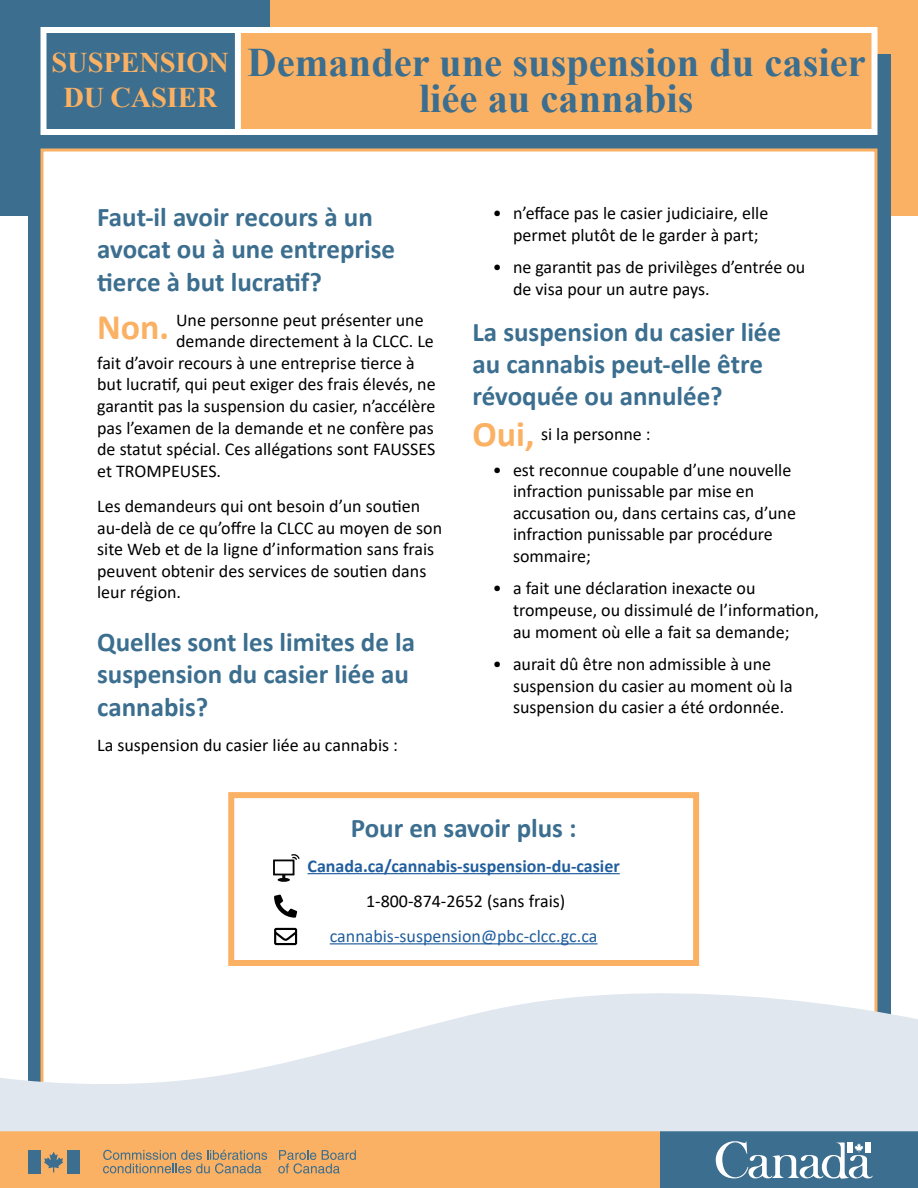
<style>
.page{position:relative;width:918px;height:1188px;background:#fff}
.page>*{position:absolute;margin:0;border:0;box-sizing:border-box;transform-origin:0 0}
.Documnet_Title{font:700 40.5px/36px "Times New Roman";color:#3b6e8f;text-align:center}
.Yes_No{font:700 36px "Calibri";color:#fbb163}
.Categorie{font:700 28.5px/34.2px "Times New Roman";letter-spacing:-.005em;color:#fbb163;text-align:center}
.Paragraph_Title{font:700 27px/32.4px "Calibri";color:#3b6e8f}
.Paragraph{font:18px/21.6px "Calibri";color:#000}
.Paragraph-2{font:700 18px "Calibri";color:#215e9e}
.Paragraph-3{font:18px "Calibri";color:#215e9e}
</style>
<div class="page">
<div style="left:0;top:0;width:918px;height:216px;background:#fbb163"></div>
<div style="left:28px;top:54px;width:863px;height:1072px;background:#3b6e8f"></div>
<div style="left:0;top:0;width:270px;height:216px;background:#3b6e8f"></div>
<div style="left:40px;top:148px;width:838px;height:963px;background:#fff;border:3px solid #fbb163"></div>
<div style="left:40px;top:27px;width:201px;height:108px;background:#3b6e8f;border:6px solid #fff"></div>
<div style="left:235px;top:27px;width:643px;height:108px;background:#fbb163;border:6px solid #fff"></div>
<div style="left:0;top:1098px;width:918px;height:90px;background:#fbb163"></div>
<div style="left:660px;top:1098px;width:258px;height:90px;background:#3b6e8f"></div>
<svg style="left:0;top:965px;width:918px;height:166px;fill:#e0e7ef"></svg>
<svg style="left:716px;top:1141px;width:157px;height:38px"></svg>
<svg style="left:44px;top:1152px;width:19px;height:20px"></svg>
<div style="left:28px;top:1150px;width:13px;height:24px;background:#3b6e8f"></div>
<div style="left:67px;top:1150px;width:12px;height:24px;background:#3b6e8f"></div>
<svg style="left:278px;top:1150px;width:78px;height:24px"></svg>
<svg style="left:103px;top:1150px;width:164px;height:23px"></svg>
<hr style="left:308px;top:873px;width:312px;height:1px;background:#215e9e">
<hr style="left:330px;top:943px;width:268px;height:1px;background:#215e9e">
<div style="left:228px;top:792px;width:471px;height:174px;border:6px solid #fbb163"></div>
<svg style="left:274px;top:928px;width:23px;height:17px"></svg>
<svg style="left:274px;top:895px;width:23px;height:23px"></svg>
<svg style="left:273px;top:854px;width:27px;height:28px"></svg>
<p class="Categorie" style="left:52px;top:45px;width:179px">SUSPENSION<br>DU CASIER</p>
<p class="Documnet_Title" style="left:248px;top:44px;width:620px">Demander une suspension du casier liée au cannabis</p>
<p class="Paragraph_Title" style="left:97px;top:200px;width:300px">Faut-il avoir recours à un avocat ou à une entreprise tierce à but lucratif?</p>
<p class="Paragraph" style="left:176px;top:308px;width:249px">Une personne peut présenter une</p>
<p class="Paragraph" style="left:176px;top:330px;width:259px">demande directement à la CLCC. Le</p>
<p class="Paragraph" style="left:97px;top:352px;width:319px">fait d’avoir recours à une entreprise tierce à</p>
<p class="Paragraph" style="left:97px;top:373px;width:340px">but lucratif, qui peut exiger des frais élevés, ne</p>
<p class="Paragraph" style="left:97px;top:395px;width:340px">garantit pas la suspension du casier, n’accélère</p>
<p class="Paragraph" style="left:97px;top:416px;width:338px">pas l’examen de la demande et ne confère pas</p>
<p class="Paragraph" style="left:97px;top:438px;width:340px">de statut spécial. Ces allégations sont FAUSSES</p>
<p class="Paragraph" style="left:97px;top:460px;width:125px">et TROMPEUSES.</p>
<p class="Paragraph" style="left:97px;top:495px;width:346px">Les demandeurs qui ont besoin d’un soutien au-delà de ce qu’offre la CLCC au moyen de son site Web et de la ligne d’information sans frais peuvent obtenir des services de soutien dans leur région.</p>
<p class="Paragraph_Title" style="left:97px;top:625px;width:319px">Quelles sont les limites de la suspension du casier liée au cannabis?</p>
<p class="Paragraph" style="left:97px;top:734px;width:302px">La suspension du casier liée au cannabis :</p>
<p class="Yes_No" style="left:97px;top:301px;width:74px">Non.</p>
<p class="Paragraph" style="left:493px;top:202px;width:277px;text-align:center">• n’efface pas le casier judiciaire, elle permet plutôt de le garder à part;</p>
<p class="Paragraph" style="left:513px;top:256px;width:294px;text-indent:-20px">• ne garantit pas de privilèges d’entrée ou de visa pour un autre pays.</p>
<p class="Paragraph_Title" style="left:472px;top:315px;width:310px">La suspension du casier liée au cannabis peut-elle être révoquée ou annulée?</p>
<p class="Paragraph" style="left:541px;top:423px;width:111px">si la personne :</p>
<p class="Paragraph" style="left:513px;top:458px;width:285px;text-indent:-20px">• est reconnue coupable d’une nouvelle infraction punissable par mise en accusation ou, dans certains cas, d’une infraction punissable par procédure sommaire;</p>
<p class="Paragraph" style="left:513px;top:577px;width:307px;text-indent:-20px">• a fait une déclaration inexacte ou trompeuse, ou dissimulé de l’information, au moment où elle a fait sa demande;</p>
<p class="Paragraph" style="left:513px;top:653px;width:281px;text-indent:-20px">• aurait dû être non admissible à une suspension du casier au moment où la suspension du casier a été ordonnée.</p>
<p class="Yes_No" style="left:472px;top:409px;width:63px">Oui,</p>
<p class="Paragraph_Title" style="left:351px;top:811px;width:227px">Pour en savoir plus :</p>
<p class="Paragraph-2" style="left:308px;top:853px;width:314px">Canada.ca/cannabis-suspension-du-casier</p>
<p class="Paragraph" style="left:366px;top:890px;width:201px">1-800-874-2652 (sans frais)</p>
<p class="Paragraph-3" style="left:330px;top:923px;width:269px">cannabis-suspension@pbc-clcc.gc.ca</p>
</div>
